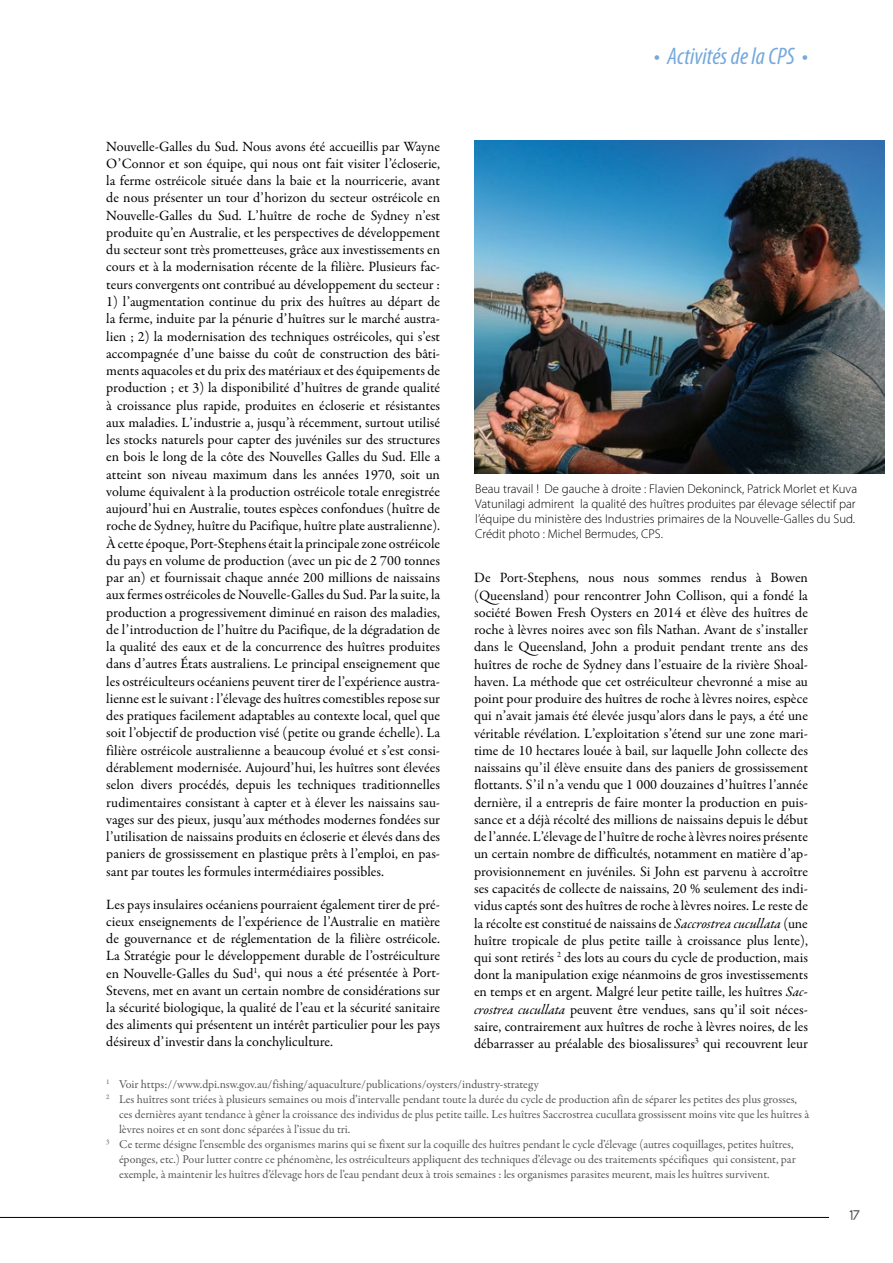
<style>
.page{position:relative;width:893px;height:1263px;background:#fff}
.page>*{position:absolute;margin:0;border:0;box-sizing:border-box;transform-origin:0 0}
.t1{font:italic condensed 24px "Myriad Pro";color:#75a8db}
.t2{font:15px "Duepuntozero";color:#575756}
.t3{font:14.25px/17.2px "Garamond Premr Pro";color:#000;text-align:justify}
.t4{font:300 12.75px/15px "Myriad Pro";color:#000}
.t5{font:12px "Garamond Premr Pro";color:#575756}
.s1{font-style:italic}
</style>
<div class="page">
<hr style="left:0;top:1217px;width:829px;height:1px;background:#000">
<img style="left:474px;top:140px;width:410px;height:333px">
<p class="t3" style="left:106px;top:138px;width:335px">Nouvelle-Galles du Sud. Nous avons été accueillis par Wayne O’Connor et son équipe, qui nous ont fait visiter l’écloserie, la ferme ostréicole située dans la baie et la nourricerie, avant de nous présenter un tour d’horizon du secteur ostréicole en Nouvelle-Galles du Sud. L’huître de roche de Sydney n’est produite qu’en Australie, et les perspectives de développement du secteur sont très prometteuses, grâce aux investissements en cours et à la modernisation récente de la filière. Plusieurs fac&shy;teurs convergents ont contribué au développement du secteur :</p>
<p class="t3" style="left:106px;top:293px;width:335px">1) l’augmentation continue du prix des huîtres au départ de la ferme, induite par la pénurie d’huîtres sur le marché austra&shy;lien ; 2) la modernisation des techniques ostréicoles, qui s’est accompagnée d’une baisse du coût de construction des bâti&shy;ments aquacoles et du prix des matériaux et des équipements de production ; et 3) la disponibilité d’huîtres de grande qualité à croissance plus rapide, produites en écloserie et résistantes aux maladies. L’industrie a, jusqu’à récemment, surtout utilisé les stocks naturels pour capter des juvéniles sur des structures en bois le long de la côte des Nouvelles Galles du Sud. Elle a atteint son niveau maximum dans les années 1970, soit un volume équivalent à la production ostréicole totale enregistrée aujourd’hui en Australie, toutes espèces confondues (huître de roche de Sydney, huître du Pacifique, huître plate australienne).<br>À cette époque, Port-Stephens était la principale zone ostréicole du pays en volume de production (avec un pic de 2 700 tonnes par an) et fournissait chaque année 200 millions de naissains aux fermes ostréicoles de Nouvelle-Galles du Sud. Par la suite, la production a progressivement diminué en raison des maladies, de l’introduction de l’huître du Pacifique, de la dégradation de la qualité des eaux et de la concurrence des huîtres produites dans d’autres États australiens. Le principal enseignement que les ostréiculteurs océaniens peuvent tirer de l’expérience austra&shy;lienne est le suivant : l’élevage des huîtres comestibles repose sur des pratiques facilement adaptables au contexte local, quel que soit l’objectif de production visé (petite ou grande échelle). La filière ostréicole australienne a beaucoup évolué et s’est consi&shy;dérablement modernisée. Aujourd’hui, les huîtres sont élevées selon divers procédés, depuis les techniques traditionnelles rudimentaires consistant à capter et à élever les naissains sau&shy;vages sur des pieux, jusqu’aux méthodes modernes fondées sur l’utilisation de naissains produits en écloserie et élevés dans des paniers de grossissement en plastique prêts à l’emploi, en pas&shy;sant par toutes les formules intermédiaires possibles.</p>
<p class="t3" style="left:106px;top:896px;width:335px">Les pays insulaires océaniens pourraient également tirer de pré&shy;cieux enseignements de l’expérience de l’Australie en matière de gouvernance et de réglementation de la filière ostréicole.<br>La Stratégie pour le développement durable de l’ostréiculture en Nouvelle-Galles du Sud<sup>1</sup>, qui nous a été présentée à Port-Stevens, met en avant un certain nombre de considérations sur la sécurité biologique, la qualité de l’eau et la sécurité sanitaire des aliments qui présentent un intérêt particulier pour les pays désireux d’investir dans la conchyliculture.</p>
<h1 class="t1" style="left:654px;top:41px;width:155px">• Activités de la CPS •</h1>
<p class="t4" style="left:475px;top:481px;width:383px">Beau travail ! De gauche à droite : Flavien Dekoninck, Patrick Morlet et Kuva Vatunilagi admirent la qualité des huîtres produites par élevage sélectif par l’équipe du ministère des Industries primaires de la Nouvelle-Galles du Sud.<br>Crédit photo : Michel Bermudes, CPS.</p>
<p class="t3" style="left:474px;top:569px;width:335px">De Port-Stephens, nous nous sommes rendus à Bowen (Queensland) pour rencontrer John Collison, qui a fondé la société Bowen Fresh Oysters en 2014 et élève des huîtres de roche à lèvres noires avec son fils Nathan. Avant de s’installer dans le Queensland, John a produit pendant trente ans des huîtres de roche de Sydney dans l’estuaire de la rivière Shoal&shy;haven. La méthode que cet ostréiculteur chevronné a mise au point pour produire des huîtres de roche à lèvres noires, espèce qui n’avait jamais été élevée jusqu’alors dans le pays, a été une véritable révélation. L’exploitation s’étend sur une zone mari&shy;time de 10 hectares louée à bail, sur laquelle John collecte des naissains qu’il élève ensuite dans des paniers de grossissement flottants. S’il n’a vendu que 1 000 douzaines d’huîtres l’année dernière, il a entrepris de faire monter la production en puis&shy;sance et a déjà récolté des millions de naissains depuis le début de l’année. L’élevage de l’huître de roche à lèvres noires présente un certain nombre de difficultés, notamment en matière d’ap&shy;provisionnement en juvéniles. Si John est parvenu à accroître ses capacités de collecte de naissains, 20 % seulement des indi&shy;vidus captés sont des huîtres de roche à lèvres noires. Le reste de la récolte est constitué de naissains de <span class="s1">Saccrostrea cucullata</span> (une huître tropicale de plus petite taille à croissance plus lente), qui sont retirés <sup>2</sup> des lots au cours du cycle de production, mais dont la manipulation exige néanmoins de gros investissements en temps et en argent. Malgré leur petite taille, les huîtres <span class="s1">Sac&shy;crostrea cucullata</span> peuvent être vendues, sans qu’il soit néces&shy;saire, contrairement aux huîtres de roche à lèvres noires, de les débarrasser au préalable des biosalissures<sup>3</sup> qui recouvrent leur</p>
<p class="t5" style="left:106px;top:1077px;width:434px"><sup>1</sup> Voir https://www.dpi.nsw.gov.au/fishing/aquaculture/publications/oysters/industry-strategy</p>
<p class="t5" style="left:106px;top:1092px;width:692px"><sup>2</sup> Les huîtres sont triées à plusieurs semaines ou mois d’intervalle pendant toute la durée du cycle de production afin de séparer les petites des plus grosses,</p>
<p class="t5" style="left:119px;top:1107px;width:692px">ces dernières ayant tendance à gêner la croissance des individus de plus petite taille. Les huîtres Saccrostrea cucullata grossissent moins vite que les huîtres à</p>
<p class="t5" style="left:119px;top:1122px;width:233px">lèvres noires et en sont donc séparées à l’issue du tri.</p>
<p class="t5" style="left:106px;top:1137px;width:689px"><sup>3</sup> Ce terme désigne l’ensemble des organismes marins qui se fixent sur la coquille des huîtres pendant le cycle d’élevage (autres coquillages, petites huîtres,</p>
<p class="t5" style="left:119px;top:1152px;width:678px">éponges, etc.) Pour lutter contre ce phénomène, les ostréiculteurs appliquent des techniques d’élevage ou des traitements spécifiques qui consistent, par</p>
<p class="t5" style="left:119px;top:1167px;width:652px">exemple, à maintenir les huîtres d’élevage hors de l’eau pendant deux à trois semaines : les organismes parasites meurent, mais les huîtres survivent.</p>
<p class="t2" style="left:850px;top:1207px;width:11px">17</p>
</div>
